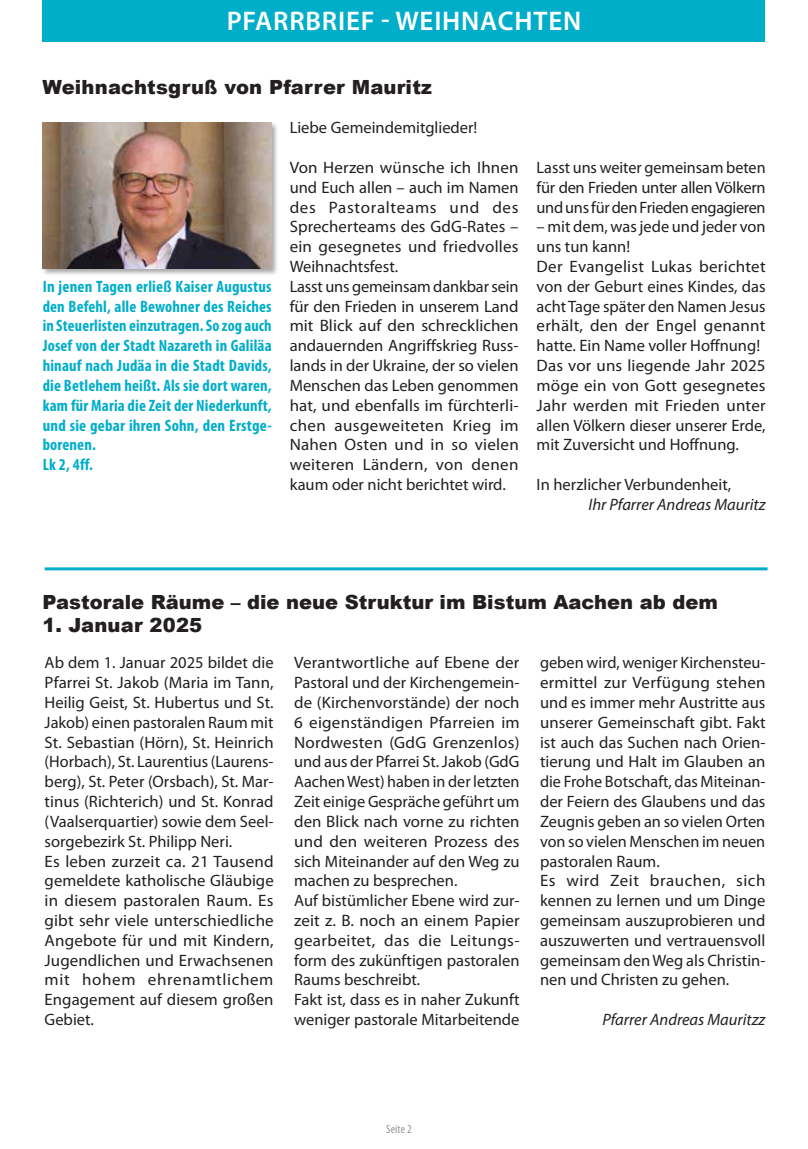
<style>
.page{position:relative;width:808px;height:1149px;background:#fff}
.page>*{position:absolute;margin:0;border:0;box-sizing:border-box;transform-origin:0 0}
.t1{font:600 27px "Myriad Pro";letter-spacing:.03em;color:#fff}
.t2{font:900 19.5px "Arial";color:#231f20}
.t3{font:16.5px/19.8px "Myriad Pro";color:#231f20}
.t4{font:700 condensed 16.5px/19.8px "Myriad Pro";letter-spacing:.01em;color:#00aeca}
.t5{font:italic 16.5px "Myriad Pro";color:#231f20}
.t6{font:condensed 12px "Myriad Pro";letter-spacing:.01em;color:#939598}
</style>
<div class="page">
<div style="left:43px;top:0;width:722px;height:42px;background:#00aeca"></div>
<hr style="left:45px;top:567px;width:722px;height:3px;background:#00aeca">
<div style="left:41px;top:121px;width:238px;height:155px;background:#231f20;opacity:.4"></div>
<img style="left:43px;top:122px;width:229px;height:147px">
<h1 class="t1" style="left:227px;top:4px;width:356px">PFARRBRIEF - WEIHNACHTEN</h1>
<p class="t2" style="left:43px;top:72px;width:391px">Weihnachtsgruß von Pfarrer Mauritz</p>
<p class="t4" style="left:43px;top:276px;width:231px">In jenen Tagen erließ Kaiser Augustus den Befehl, alle Bewohner des Reiches in Steuerlisten einzutragen. So zog auch<br>Josef von der Stadt Nazareth in Galiläa hinauf nach Judäa in die Stadt Davids, die Betlehem heißt. Als sie dort waren, kam für Maria die Zeit der Niederkunft, und sie gebar ihren Sohn, den Erstge&shy;borenen.<br>Lk 2, 4ff.</p>
<p class="t3" style="left:290px;top:118px;width:189px">Liebe Gemeindemitglieder!</p>
<p class="t3" style="left:290px;top:157px;width:231px">Von Herzen wünsche ich Ihnen und Euch allen – auch im Namen des Pastoralteams und des<br>Sprecherteams des GdG-Rates – ein gesegnetes und friedvolles<br>Weihnachtsfest.<br>Lasst uns gemeinsam dankbar sein für den Frieden in unserem Land mit Blick auf den schrecklichen andauernden Angriffskrieg Russ&shy;lands in der Ukraine, der so vielen<br>Menschen das Leben genommen hat, und ebenfalls im fürchterli&shy;chen ausgeweiteten Krieg im<br>Nahen Osten und in so vielen weiteren Ländern, von denen kaum oder nicht berichtet wird.</p>
<p class="t3" style="left:537px;top:157px;width:231px;text-align:justify">Lasst uns weiter gemeinsam beten für den Frieden unter allen Völkern und uns für den Frieden engagieren</p>
<p class="t3" style="left:537px;top:217px;width:231px">– mit dem, was jede und jeder von uns tun kann!<br>Der Evangelist Lukas berichtet von der Geburt eines Kindes, das acht Tage später den Namen Jesus erhält, den der Engel genannt hatte. Ein Name voller Hoffnung!<br>Das vor uns liegende Jahr 2025 möge ein von Gott gesegnetes<br>Jahr werden mit Frieden unter allen Völkern dieser unserer Erde, mit Zuversicht und Hoffnung.</p>
<p class="t3" style="left:537px;top:474px;width:196px">In herzlicher Verbundenheit,</p>
<p class="t5" style="left:588px;top:494px;width:179px">Ihr Pfarrer Andreas Mauritz</p>
<p class="t2" style="left:42px;top:587px;width:677px">Pastorale Räume – die neue Struktur im Bistum Aachen ab dem</p>
<p class="t2" style="left:42px;top:611px;width:161px">1. Januar 2025</p>
<p class="t3" style="left:294px;top:652px;width:227px">Verantwortliche auf Ebene der<br>Pastoral und der Kirchengemein&shy;de (Kirchenvorstände) der noch<br>6 eigenständigen Pfarreien im<br>Nordwesten (GdG Grenzenlos) und aus der Pfarrei St. Jakob (GdG<br>Aachen West) haben in der letzten<br>Zeit einige Gespräche geführt um den Blick nach vorne zu richten und den weiteren Prozess des sich Miteinander auf den Weg zu machen zu besprechen.<br>Auf bistümlicher Ebene wird zur&shy;zeit z. B. noch an einem Papier gearbeitet, das die Leitungs&shy;form des zukünftigen pastoralen<br>Raums beschreibt.<br>Fakt ist, dass es in naher Zukunft weniger pastorale Mitarbeitende</p>
<p class="t3" style="left:540px;top:652px;width:227px">geben wird, weniger Kirchensteu&shy;ermittel zur Verfügung stehen und es immer mehr Austritte aus unserer Gemeinschaft gibt. Fakt ist auch das Suchen nach Orien&shy;tierung und Halt im Glauben an die Frohe Botschaft, das Miteinan&shy;der Feiern des Glaubens und das<br>Zeugnis geben an so vielen Orten von so vielen Menschen im neuen pastoralen Raum.<br>Es wird Zeit brauchen, sich kennen zu lernen und um Dinge gemeinsam auszuprobieren und auszuwerten und vertrauensvoll gemeinsam den Weg als Christin&shy;nen und Christen zu gehen.</p>
<p class="t3" style="left:45px;top:652px;width:231px">Ab dem 1. Januar 2025 bildet die<br>Pfarrei St. Jakob (Maria im Tann,<br>Heilig Geist, St. Hubertus und St.<br>Jakob) einen pastoralen Raum mit<br>St. Sebastian (Hörn), St. Heinrich (Horbach), St. Laurentius (Laurens&shy;berg), St. Peter (Orsbach), St. Mar&shy;tinus (Richterich) und St. Konrad (Vaalserquartier) sowie dem Seel&shy;sorgebezirk St. Philipp Neri.<br>Es leben zurzeit ca. 21 Tausend gemeldete katholische Gläubige in diesem pastoralen Raum. Es gibt sehr viele unterschiedliche<br>Angebote für und mit Kindern,<br>Jugendlichen und Erwachsenen mit hohem ehrenamtlichem<br>Engagement auf diesem großen<br>Gebiet.</p>
<p class="t5" style="left:602px;top:1008px;width:165px">Pfarrer Andreas Mauritzz</p>
<p class="t6" style="left:386px;top:1121px;width:27px">Seite 2</p>
</div>
